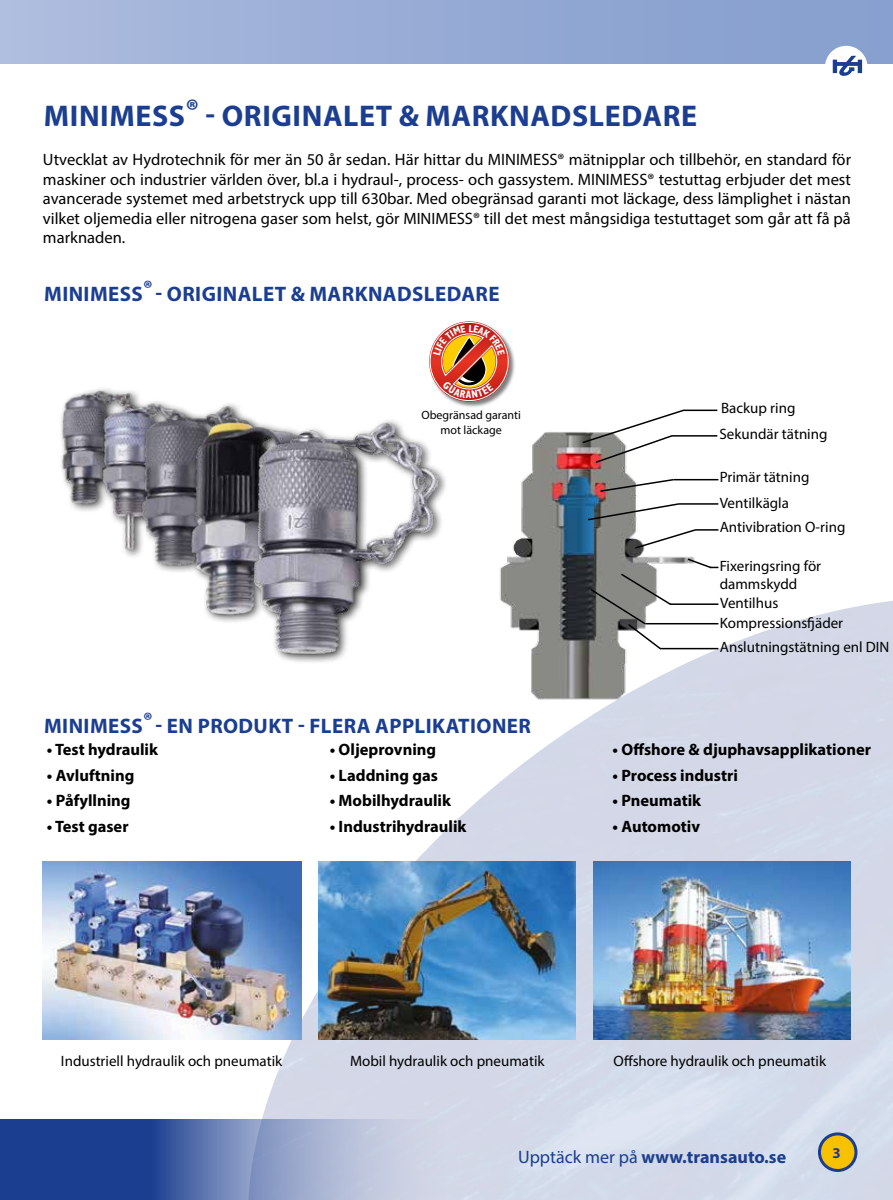
<style>
.page{position:relative;width:893px;height:1200px;background:#fff}
.page>*{position:absolute;margin:0;border:0;box-sizing:border-box;transform-origin:0 0}
.t1{font:700 30px "Myriad Pro";letter-spacing:.02em;color:#1b3e90}
.t2{font:700 21px "Myriad Pro";letter-spacing:.02em;color:#1b3e90}
.t3{font:700 18px "Myriad Pro";color:#1b3e90}
.t4{font:16.5px/19.5px "Myriad Pro";color:#000;text-align:justify}
.t5{font:700 16.5px "Myriad Pro";color:#000}
.t6{font:15px/25.8px "Myriad Pro";color:#000}
.t7{font:700 15px "Myriad Pro";color:#1b3e90}
.t8{font:12px/14.4px "Myriad Pro";color:#000;text-align:center}
.s1{font-weight:400}
</style>
<div class="page">
<img style="left:203px;top:600px;width:690px;height:598px">
<svg style="left:13px;top:1118px;width:497px;height:81px;background:#7b8ebd"></svg>
<div style="left:0;top:1118px;width:13px;height:81px;background:#1b3e90"></div>
<div style="left:819px;top:1133px;width:37px;height:37px;background:#f8c100;border-radius:50%"></div>
<div style="left:818px;top:1132px;width:39px;height:39px;border:3px solid #1b3e90;border-radius:50%"></div>
<div style="left:0;top:0;width:893px;height:64px;background:linear-gradient(to right,#adbbde,#839dcd)"></div>
<div style="left:828px;top:49px;width:36px;height:36px;background:#fff;border-radius:50%"></div>
<div style="left:825px;top:46px;width:42px;height:42px;border:6px solid #fff;border-radius:50%"></div>
<svg style="left:833px;top:56px;width:29px;height:20px"></svg>
<img style="left:490px;top:432px;width:210px;height:269px">
<img style="left:42px;top:860px;width:259px;height:178px">
<svg style="left:599px;top:478px;width:76px;height:14px"></svg>
<svg style="left:586px;top:502px;width:94px;height:19px"></svg>
<img style="left:319px;top:860px;width:257px;height:178px">
<img style="left:594px;top:860px;width:257px;height:178px">
<svg style="left:581px;top:409px;width:104px;height:55px"></svg>
<div style="left:429px;top:321px;width:87px;height:87px;background:#000;opacity:.5"></div>
<hr style="left:645px;top:622px;width:73px;height:2px;background:#000">
<svg style="left:589px;top:572px;width:84px;height:78px"></svg>
<hr style="left:660px;top:647px;width:58px;height:2px;background:#000">
<hr style="left:670px;top:603px;width:48px;height:1px;background:#000">
<svg style="left:686px;top:557px;width:32px;height:12px"></svg>
<svg style="left:633px;top:528px;width:85px;height:21px"></svg>
<hr style="left:678px;top:503px;width:40px;height:1px;background:#000">
<hr style="left:673px;top:479px;width:45px;height:1px;background:#000">
<hr style="left:672px;top:435px;width:45px;height:1px;background:#000">
<hr style="left:683px;top:409px;width:34px;height:2px;background:#000">
<img style="left:61px;top:388px;width:62px;height:123px">
<img style="left:89px;top:392px;width:34px;height:134px">
<img style="left:123px;top:391px;width:57px;height:181px">
<img style="left:180px;top:403px;width:62px;height:226px">
<div style="left:250px;top:418px;width:199px;height:246px;background:#000;opacity:.75"></div>
<img style="left:242px;top:414px;width:196px;height:248px">
<svg style="left:429px;top:321px;width:80px;height:80px"></svg>
<h1 class="t1" style="left:44px;top:96px;width:655px">MINIMESS® - ORIGINALET &amp; MARKNADSLEDARE</h1>
<p class="t4" style="left:43px;top:149px;width:810px">Utvecklat av Hydrotechnik för mer än 50 år sedan. Här hittar du MINIMESS® mätnipplar och tillbehör, en standard för maskiner och industrier världen över, bl.a i hydraul-, process- och gassystem. MINIMESS® testuttag erbjuder det mest avancerade systemet med arbetstryck upp till 630bar. Med obegränsad garanti mot läckage, dess lämplighet i nästan vilket oljemedia eller nitrogena gaser som helst, gör MINIMESS® till det mest mångsidiga testuttaget som går att få på marknaden.</p>
<p class="t2" style="left:44px;top:280px;width:457px">MINIMESS®- ORIGINALET &amp; MARKNADSLEDARE</p>
<p class="t8" style="left:422px;top:408px;width:101px">Obegränsad garanti mot läckage</p>
<p class="t6" style="left:719px;top:395px;width:110px">Backup ring<br>Sekundär tätning</p>
<p class="t6" style="left:720px;top:464px;width:91px">Primär tätning</p>
<p class="t6" style="left:720px;top:490px;width:127px;line-height:24px">Ventilkägla<br>Antivibration O-ring</p>
<p class="t6" style="left:720px;top:557px;width:103px;line-height:18px">Fixeringsring för dammskydd</p>
<p class="t6" style="left:720px;top:590px;width:60px">Ventilhus</p>
<p class="t2" style="left:44px;top:712px;width:488px">MINIMESS®- EN PRODUKT - FLERA APPLIKATIONER</p>
<p class="t5" style="left:47px;top:738px;width:113px">• Test hydraulik</p>
<p class="t5" style="left:47px;top:764px;width:89px">• Avluftning</p>
<p class="t5" style="left:47px;top:789px;width:85px">• Påfyllning</p>
<p class="t5" style="left:47px;top:815px;width:83px">• Test gaser</p>
<p class="t5" style="left:330px;top:738px;width:108px">• Oljeprovning</p>
<p class="t5" style="left:330px;top:764px;width:110px">• Laddning gas</p>
<p class="t5" style="left:330px;top:789px;width:123px">• Mobilhydraulik</p>
<p class="t5" style="left:330px;top:815px;width:138px">• Industrihydraulik</p>
<p class="t6" style="left:720px;top:610px;width:171px;line-height:24.3px">Kompressionsfjäder<br>Anslutningstätning enl DIN</p>
<p class="t5" style="left:613px;top:738px;width:260px">• Offshore &amp; djuphavsapplikationer</p>
<p class="t5" style="left:613px;top:764px;width:127px">• Process industri</p>
<p class="t5" style="left:613px;top:789px;width:90px">• Pneumatik</p>
<p class="t5" style="left:613px;top:815px;width:89px">• Automotiv</p>
<p class="t6" style="left:61px;top:1047px;width:223px">Industriell hydraulik och pneumatik</p>
<p class="t6" style="left:350px;top:1047px;width:196px">Mobil hydraulik och pneumatik</p>
<p class="t6" style="left:613px;top:1047px;width:214px">Offshore hydraulik och pneumatik</p>
<p class="t3" style="left:518px;top:1144px;width:270px"><span class="s1">Upptäck mer på</span> www.transauto.se</p>
<p class="t7" style="left:832px;top:1142px;width:10px">3</p>
</div>
